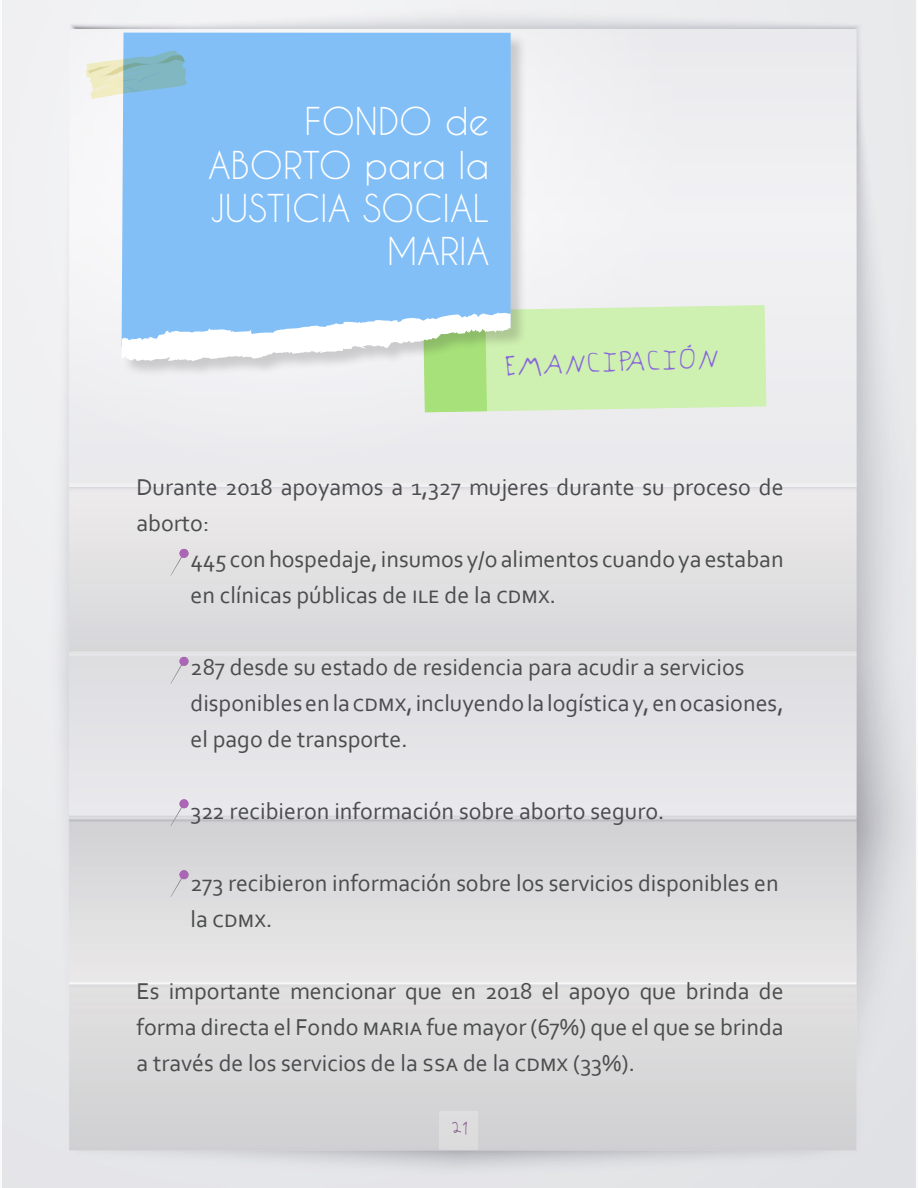
<style>
.page{position:relative;width:918px;height:1188px;background:#fff}
.page>*{position:absolute;margin:0;border:0;box-sizing:border-box;transform-origin:0 0}
.t1{font:36px "Caviar Dreams";color:#fff}
.t2{font:27px "Ambers Hand";color:#8865dc}
.t3{font:24px/36px "Corbel";color:#4b4c4d}
.t4{font:18px "Ambers Hand";color:#5c2466}
</style>
<div class="page">
<div style="left:440px;top:1112px;width:38px;height:38px;background:#ddddde"></div>
<div style="left:122px;top:33px;width:405px;height:344px;background:#231f20;opacity:.19"></div>
<div style="left:122px;top:33px;width:389px;height:272px;background:#83bff7"></div>
<svg style="left:122px;top:305px;width:644px;height:107px"></svg>
<svg style="left:86px;top:51px;width:101px;height:48px;background:#a9cbd0"></svg>
<svg style="left:171px;top:549px;width:18px;height:27px"></svg>
<svg style="left:171px;top:657px;width:18px;height:27px"></svg>
<svg style="left:171px;top:799px;width:18px;height:27px"></svg>
<svg style="left:171px;top:870px;width:18px;height:27px"></svg>
<p class="t1" style="left:305px;top:100px;width:186px">FONDO de</p>
<p class="t1" style="left:208px;top:143px;width:283px">ABORTO para la</p>
<p class="t1" style="left:210px;top:187px;width:281px">JUSTICIA SOCIAL</p>
<p class="t1" style="left:387px;top:230px;width:104px">MARIA</p>
<p class="t2" style="left:503px;top:347px;width:217px;rotate:-2deg">EMANCIPACIÓN</p>
<p class="t3" style="left:136px;top:469px;width:649px">Durante 2018 apoyamos a 1,327 mujeres durante su proceso de aborto:</p>
<p class="t3" style="left:190px;top:541px;width:595px">445 con hospedaje, insumos y/o alimentos cuando ya estaban</p>
<p class="t3" style="left:190px;top:577px;width:367px">en clínicas públicas de ile de la cdmx.</p>
<p class="t3" style="left:190px;top:649px;width:595px">287 desde su estado de residencia para acudir a servicios disponibles en la cdmx, incluyendo la logística y, en ocasiones,</p>
<p class="t3" style="left:190px;top:721px;width:219px">el pago de transporte.</p>
<p class="t3" style="left:190px;top:793px;width:476px">322 recibieron información sobre aborto seguro.</p>
<p class="t3" style="left:190px;top:865px;width:590px">273 recibieron información sobre los servicios disponibles en la cdmx.</p>
<p class="t3" style="left:136px;top:973px;width:649px;text-align:justify">Es importante mencionar que en 2018 el apoyo que brinda de forma directa el Fondo maria fue mayor (67%) que el que se brinda a través de los servicios de la ssa de la cdmx (33%).</p>
<p class="t4" style="left:451px;top:1116px;width:18px">21</p>
</div>
